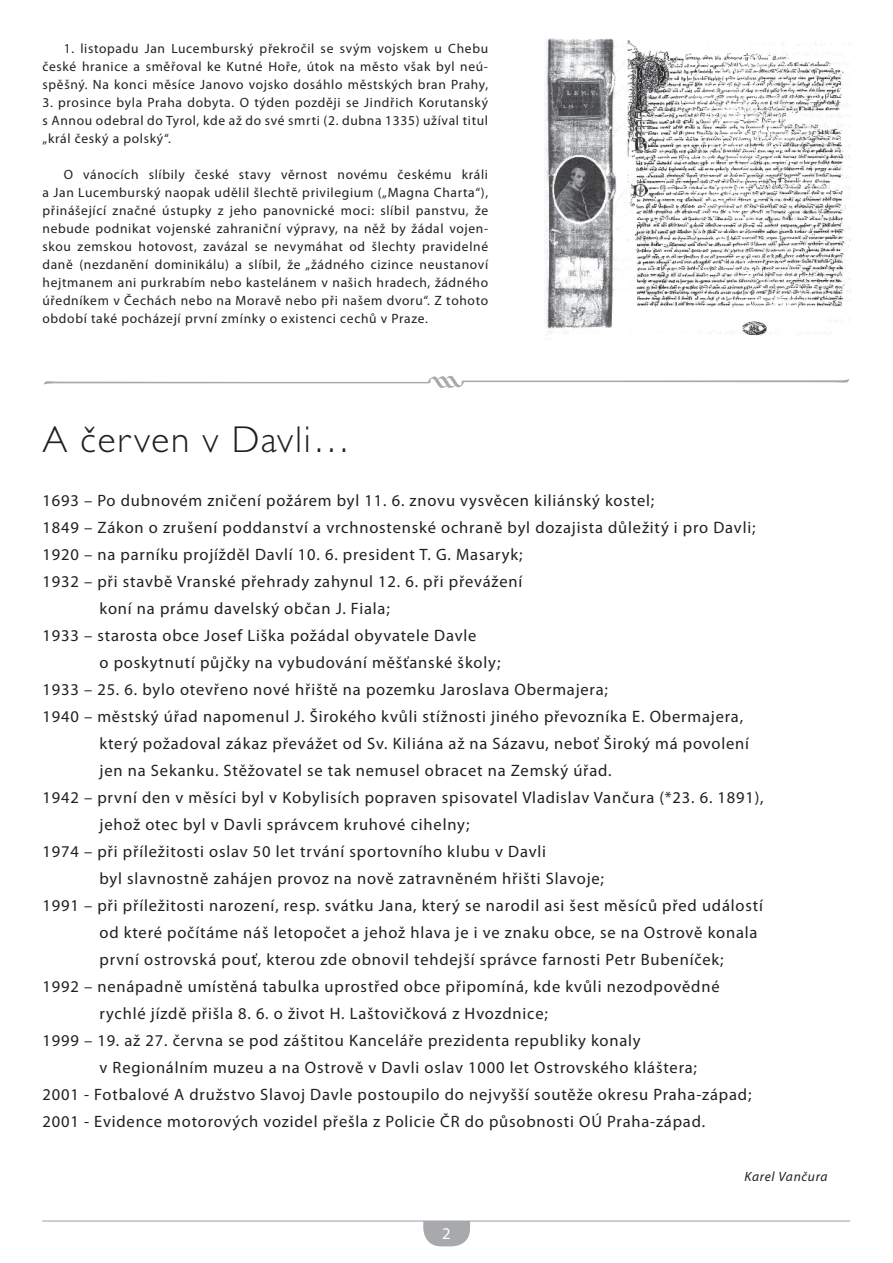
<style>
.page{position:relative;width:893px;height:1263px;background:#fff}
.page>*{position:absolute;margin:0;border:0;box-sizing:border-box;transform-origin:0 0}
.t1{font:300 37.5px "Gill Sans MT Pro";letter-spacing:.05em;color:#231f20}
.t2{font:16.5px "Myriad Pro";letter-spacing:.05em;color:#231f20}
.t3{font:16.5px "Myriad Pro";color:#fff}
.t4{font:13.5px/18px "Myriad Pro";letter-spacing:.05em;color:#231f20;text-align:justify}
.t5{font:italic 13.5px "Myriad Pro";letter-spacing:.05em;color:#231f20}
</style>
<div class="page">
<div style="left:423px;top:1196px;width:47px;height:50px;background:#a8a9ad;border-radius:18px"></div>
<div style="left:359px;top:1164px;width:175px;height:56px;background:#fff"></div>
<hr style="left:43px;top:1220px;width:807px;height:1px;background:#a8a9ad">
<img style="left:545px;top:38px;width:305px;height:298px">
<svg style="left:44px;top:376px;width:805px;height:12px"></svg>
<p class="t4" style="left:43px;top:39px;width:447px;text-indent:21px">1. listopadu Jan Lucemburský překročil se svým vojskem u Chebu české hranice a směřoval ke Kutné Hoře, útok na město však byl neú&shy;spěšný. Na konci měsíce Janovo vojsko dosáhlo městských bran Prahy,</p>
<p class="t4" style="left:43px;top:93px;width:447px">3. prosince byla Praha dobyta. O týden později se Jindřich Korutanský s Annou odebral do Tyrol, kde až do své smrti (2. dubna 1335) užíval titul „král český a polský“.</p>
<p class="t4" style="left:43px;top:165px;width:447px;text-indent:21px">O vánocích slíbily české stavy věrnost novému českému králi a Jan Lucemburský naopak udělil šlechtě privilegium („Magna Charta“), přinášející značné ústupky z jeho panovnické moci: slíbil panstvu, že nebude podnikat vojenské zahraniční výpravy, na něž by žádal vojen&shy;skou zemskou hotovost, zavázal se nevymáhat od šlechty pravidelné daně (nezdanění dominikálu) a slíbil, že „žádného cizince neustanoví hejtmanem ani purkrabím nebo kastelánem v našich hradech, žádného úředníkem v Čechách nebo na Moravě nebo při našem dvoru“. Z tohoto období také pocházejí první zmínky o existenci cechů v Praze.</p>
<h1 class="t1" style="left:43px;top:417px;width:309px">A červen v Davli…</h1>
<p class="t2" style="left:43px;top:491px;width:613px">1693 – Po dubnovém zničení požárem byl 11. 6. znovu vysvěcen kiliánský kostel;</p>
<p class="t2" style="left:43px;top:518px;width:714px">1849 – Zákon o zrušení poddanství a vrchnostenské ochraně byl dozajista důležitý i pro Davli;</p>
<p class="t2" style="left:43px;top:545px;width:482px">1920 – na parníku projížděl Davlí 10. 6. president T. G. Masaryk;</p>
<p class="t2" style="left:43px;top:572px;width:481px">1932 – při stavbě Vranské přehrady zahynul 12. 6. při převážení</p>
<p class="t2" style="left:100px;top:599px;width:292px">koní na prámu davelský občan J. Fiala;</p>
<p class="t2" style="left:43px;top:626px;width:435px">1933 – starosta obce Josef Liška požádal obyvatele Davle</p>
<p class="t2" style="left:100px;top:653px;width:403px">o poskytnutí půjčky na vybudování měšťanské školy;</p>
<p class="t2" style="left:43px;top:680px;width:567px">1933 – 25. 6. bylo otevřeno nové hřiště na pozemku Jaroslava Obermajera;</p>
<p class="t2" style="left:43px;top:707px;width:702px">1940 – městský úřad napomenul J. Širokého kvůli stížnosti jiného převozníka E. Obermajera,</p>
<p class="t2" style="left:100px;top:734px;width:651px">který požadoval zákaz převážet od Sv. Kiliána až na Sázavu, neboť Široký má povolení</p>
<p class="t2" style="left:100px;top:761px;width:513px">jen na Sekanku. Stěžovatel se tak nemusel obracet na Zemský úřad.</p>
<p class="t2" style="left:43px;top:788px;width:723px">1942 – první den v měsíci byl v Kobylisích popraven spisovatel Vladislav Vančura (*23. 6. 1891),</p>
<p class="t2" style="left:100px;top:815px;width:372px">jehož otec byl v Davli správcem kruhové cihelny;</p>
<p class="t2" style="left:43px;top:842px;width:505px">1974 – při příležitosti oslav 50 let trvání sportovního klubu v Davli</p>
<p class="t2" style="left:100px;top:869px;width:506px">byl slavnostně zahájen provoz na nově zatravněném hřišti Slavoje;</p>
<p class="t2" style="left:43px;top:896px;width:722px">1991 – při příležitosti narození, resp. svátku Jana, který se narodil asi šest měsíců před událostí</p>
<p class="t2" style="left:100px;top:923px;width:659px">od které počítáme náš letopočet a jehož hlava je i ve znaku obce, se na Ostrově konala</p>
<p class="t2" style="left:100px;top:950px;width:626px">první ostrovská pouť, kterou zde obnovil tehdejší správce farnosti Petr Bubeníček;</p>
<p class="t2" style="left:43px;top:977px;width:679px">1992 – nenápadně umístěná tabulka uprostřed obce připomíná, kde kvůli nezodpovědné</p>
<p class="t2" style="left:100px;top:1004px;width:450px">rychlé jízdě přišla 8. 6. o život H. Laštovičková z Hvozdnice;</p>
<p class="t2" style="left:43px;top:1031px;width:600px">1999 – 19. až 27. června se pod záštitou Kanceláře prezidenta republiky konaly</p>
<p class="t2" style="left:100px;top:1058px;width:599px">v Regionálním muzeu a na Ostrově v Davli oslav 1000 let Ostrovského kláštera;</p>
<p class="t2" style="left:43px;top:1085px;width:710px">2001 - Fotbalové A družstvo Slavoj Davle postoupilo do nejvyšší soutěže okresu Praha-západ;</p>
<p class="t2" style="left:43px;top:1112px;width:664px">2001 - Evidence motorových vozidel přešla z Policie ČR do působnosti OÚ Praha-západ.</p>
<p class="t3" style="left:442px;top:1224px;width:10px">2</p>
<p class="t5" style="left:745px;top:1169px;width:84px">Karel Vančura</p>
</div>
